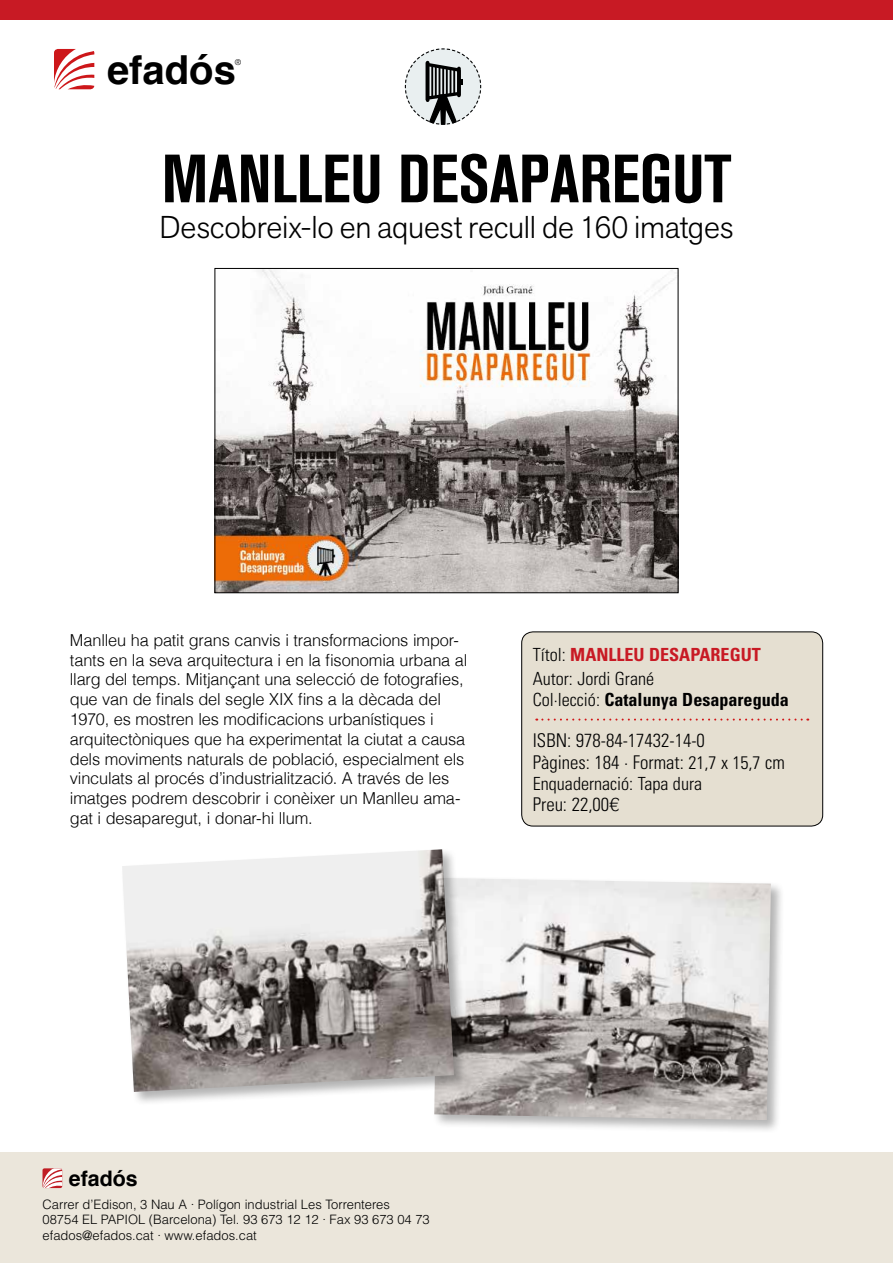
<style>
.page{position:relative;width:893px;height:1263px;background:#fff}
.page>*{position:absolute;margin:0;border:0;box-sizing:border-box;transform-origin:0 0}
.t1{font:67.5px "Akzidenz Grotesk BQ Bd Cnd Alt";color:#000}
.t2{font:700 40.05px "Helvetica";color:#000}
.t3{font:300 31.2px "Akzid Grtsk Next";letter-spacing:-.005em;color:#000}
.t4{font:700 21.45px "Helvetica";color:#000}
.t5{font:300 condensed 18.9px/21.3px "Univers";color:#000}
.t6{font:300 condensed 18.15px/24.5px "Univers";color:#000}
.t7{font:700 condensed 18.15px "Univers";color:#000}
.t8{font:300 16.5px/19.8px "Helvetica";letter-spacing:-.01em;color:#000}
.t9{font:300 12.9px/15.6px "Helvetica LT Std";color:#000}
.t10{font:300 8.1px "Helvetica Neue";color:#000}
.s1{font-weight:700;color:#c81a24}
.s2{font-weight:300}
.s3{font-size:18.15px}
.s4{font-family:"Helvetica";font-stretch:normal}
</style>
<div class="page">
<div style="left:0;top:1152px;width:893px;height:111px;background:#ebe6db"></div>
<svg style="left:43px;top:1168px;width:19px;height:20px"></svg>
<div style="left:0;top:0;width:893px;height:19px;background:#c81a24"></div>
<svg style="left:54px;top:49px;width:40px;height:40px"></svg>
<img style="left:216px;top:270px;width:460px;height:321px">
<div style="left:214px;top:268px;width:464px;height:325px;border:1px solid #000"></div>
<div style="left:522px;top:632px;width:301px;height:194px;background:#e5dfd1;border-radius:11px"></div>
<div style="left:521px;top:631px;width:302px;height:195px;border:1px solid #000;border-radius:11px"></div>
<svg style="left:536px;top:718px;width:272px;height:2px"></svg>
<div style="left:432px;top:876px;width:353px;height:258px;background:#000;opacity:.3"></div>
<img style="left:434px;top:878px;width:337px;height:242px">
<div style="left:120px;top:848px;width:348px;height:258px;background:#000;opacity:.3"></div>
<img style="left:122px;top:849px;width:332px;height:243px">
<svg style="left:404px;top:48px;width:78px;height:77px"></svg>
<h2 class="t2" style="left:107px;top:38px;width:130px">efadós</h2>
<p class="t10" style="left:235px;top:56px;width:8px">®</p>
<h1 class="t1" style="left:162px;top:140px;width:571px">MANLLEU DESAPAREGUT</h1>
<h3 class="t3" style="left:159px;top:207px;width:575px">Descobreix-lo en aquest recull de 160 imatges</h3>
<p class="t8" style="left:70px;top:629px;width:399px">Manlleu ha patit grans canvis i transformacions impor&shy;tants en la seva arquitectura i en la fisonomia urbana al llarg del temps. Mitjançant una selecció de fotografies, que van de finals del segle XIX fins a la dècada del 1970, es mostren les modificacions urbanístiques i arquitectòniques que ha experimentat la ciutat a causa dels moviments naturals de població, especialment els vinculats al procés d’industrialització. A través de les imatges podrem descobrir i conèixer un Manlleu ama&shy;gat i desaparegut, i donar-hi llum.</p>
<p class="t6" style="left:533px;top:642px;width:230px">Títol: <span class="s1">MANLLEU desaparegut<br></span>Autor: Jordi Grané</p>
<p class="t7" style="left:533px;top:689px;width:258px"><span class="s2">Col·lecció:</span> Catalunya Desapareguda</p>
<p class="t5" style="left:533px;top:730px;width:254px">ISBN: 978-84-17432-14-0<br>Pàgines: 184 · Format: <span class="s3">21,7 x 15,7</span> cm</p>
<p class="t6" style="left:533px;top:771px;width:171px">Enquadernació: Tapa dura</p>
<p class="t5" style="left:533px;top:794px;width:88px">Preu: 22,00<span class="s4">€</span></p>
<h3 class="t4" style="left:69px;top:1161px;width:70px">efadós</h3>
<p class="t9" style="left:43px;top:1196px;width:389px">Carrer d’Edison, 3 Nau A · Polígon industrial Les Torrenteres<br>08754 EL PAPIOL (Barcelona) Tel. 93 673 12 12 · Fax 93 673 04 73 efados@efados.cat · www.efados.cat</p>
</div>
